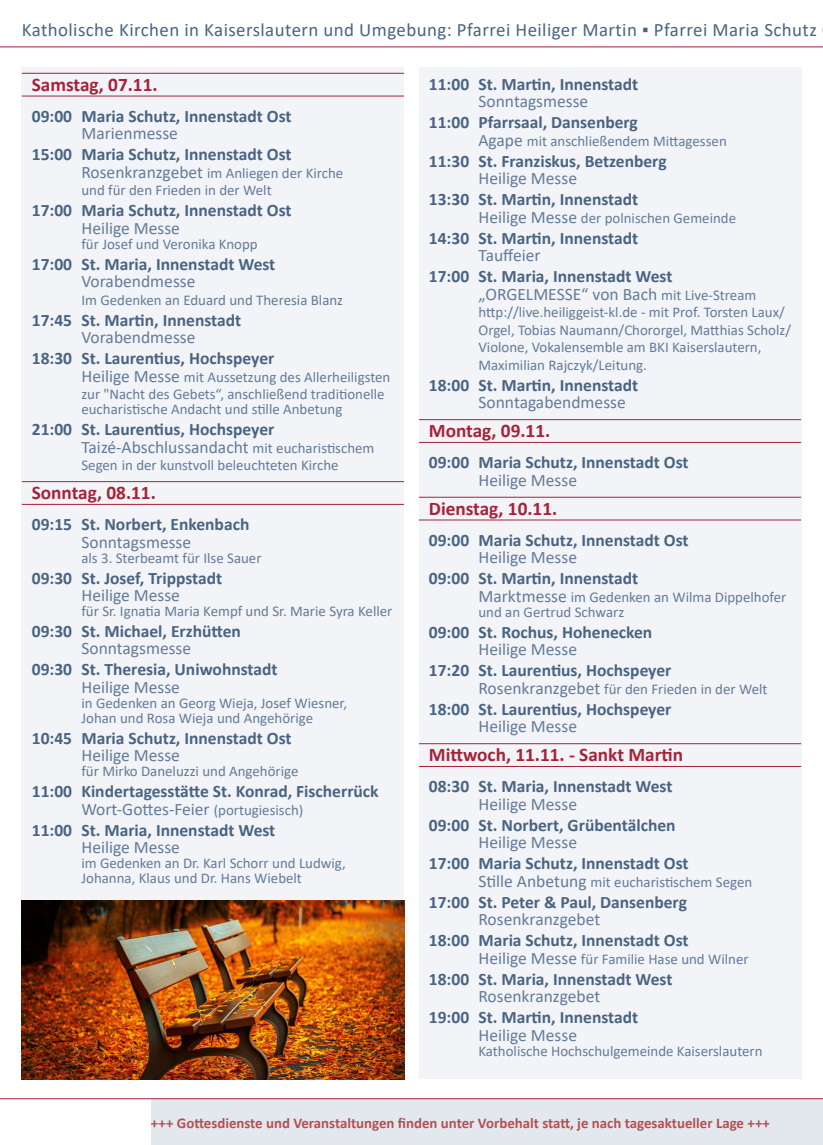
<style>
.page{position:relative;width:823px;height:1145px;background:#fff}
.page>*{position:absolute;margin:0;border:0;box-sizing:border-box;transform-origin:0 0}
.TagDatum{font:700 19.25px "Calibri";color:#a72239}
.t1{font:18.9px "Calibri";letter-spacing:.02em;color:#496483}
.Uhrzeit_Kirche{font:700 17.5px "Calibri";color:#496483}
.Messe{font:17.5px "Calibri";color:#647b99}
.Messe-2{font:14.88px/17.5px "Calibri";color:#647b99}
.Zusatztext{font:14.88px "Calibri";color:#647b99}
.t2{font:700 14.88px "Calibri";color:#b55052}
.s1{font-size:17.5px}
.s2{font-size:14.88px}
</style>
<div class="page">
<div style="left:22px;top:67px;width:382px;height:1011px;background:#f2f4f7"></div>
<div style="left:419px;top:67px;width:382px;height:1011px;background:#f2f4f7"></div>
<hr style="left:22px;top:73px;width:382px;height:1px;background:#a72239">
<hr style="left:22px;top:96px;width:382px;height:1px;background:#a72239">
<hr style="left:22px;top:481px;width:382px;height:1px;background:#a72239">
<hr style="left:22px;top:504px;width:382px;height:1px;background:#a72239">
<hr style="left:419px;top:419px;width:382px;height:1px;background:#a72239">
<hr style="left:419px;top:442px;width:382px;height:1px;background:#a72239">
<hr style="left:419px;top:497px;width:382px;height:1px;background:#a72239">
<hr style="left:419px;top:520px;width:382px;height:1px;background:#a72239">
<hr style="left:419px;top:743px;width:382px;height:1px;background:#a72239">
<hr style="left:419px;top:766px;width:382px;height:1px;background:#a72239">
<hr style="left:0;top:47px;width:823px;height:1px;background:#a72239">
<div style="left:151px;top:1099px;width:672px;height:46px;background:#e3e8ef"></div>
<hr style="left:0;top:1098px;width:823px;height:1px;background:#a72239">
<img style="left:22px;top:901px;width:382px;height:178px">
<p class="t1" style="left:22px;top:17px;width:796px">Katholische Kirchen in Kaiserslautern und Umgebung: Pfarrei Heiliger Martin ▪ Pfarrei Maria Schutz</p>
<p class="TagDatum" style="left:32px;top:71px;width:127px">Samstag, 07.11.</p>
<p class="Uhrzeit_Kirche" style="left:32px;top:104px;width:261px">09:00 Maria Schutz, Innenstadt Ost</p>
<p class="Messe" style="left:81px;top:121px;width:98px">Marienmesse</p>
<p class="Uhrzeit_Kirche" style="left:32px;top:142px;width:261px">15:00 Maria Schutz, Innenstadt Ost</p>
<p class="Messe-2" style="left:81px;top:164px;width:263px"><span class="s1">Rosenkranzgebet</span> im Anliegen der Kirche</p>
<p class="Messe-2" style="left:81px;top:181px;width:192px">und für den Frieden in der Welt</p>
<p class="Uhrzeit_Kirche" style="left:32px;top:198px;width:261px">17:00 Maria Schutz, Innenstadt Ost</p>
<p class="Messe" style="left:81px;top:216px;width:100px">Heilige Messe</p>
<p class="Messe-2" style="left:81px;top:235px;width:178px">für Josef und Veronika Knopp</p>
<p class="Uhrzeit_Kirche" style="left:32px;top:251px;width:245px">17:00 St. Maria, Innenstadt West</p>
<p class="Messe" style="left:81px;top:269px;width:115px">Vorabendmesse</p>
<p class="Zusatztext" style="left:81px;top:289px;width:263px">Im Gedenken an Eduard und Theresia Blanz</p>
<p class="Uhrzeit_Kirche" style="left:32px;top:307px;width:211px">17:45 St. Martin, Innenstadt</p>
<p class="Messe" style="left:81px;top:325px;width:115px">Vorabendmesse</p>
<p class="Uhrzeit_Kirche" style="left:32px;top:346px;width:244px">18:30 St. Laurentius, Hochspeyer</p>
<p class="Messe-2" style="left:81px;top:368px;width:310px"><span class="s1">Heilige Messe</span> mit Aussetzung des Allerheiligsten zur "Nacht des Gebets“, anschließend traditionelle</p>
<p class="Messe-2" style="left:81px;top:400px;width:262px">eucharistische Andacht und stille Anbetung</p>
<p class="Uhrzeit_Kirche" style="left:32px;top:417px;width:244px">21:00 St. Laurentius, Hochspeyer</p>
<p class="Messe" style="left:81px;top:435px;width:294px">Taizé-Abschlussandacht <span class="s2">mit eucharistischem</span></p>
<p class="Messe-2" style="left:81px;top:456px;width:259px">Segen in der kunstvoll beleuchteten Kirche</p>
<p class="TagDatum" style="left:32px;top:479px;width:125px">Sonntag, 08.11.</p>
<p class="Uhrzeit_Kirche" style="left:32px;top:512px;width:219px">09:15 St. Norbert, Enkenbach</p>
<p class="Messe" style="left:81px;top:530px;width:111px">Sonntagsmesse</p>
<p class="Zusatztext" style="left:81px;top:547px;width:182px">als 3. Sterbeamt für Ilse Sauer</p>
<p class="Uhrzeit_Kirche" style="left:32px;top:565px;width:192px">09:30 St. Josef, Trippstadt</p>
<p class="Messe" style="left:81px;top:583px;width:100px">Heilige Messe</p>
<p class="Zusatztext" style="left:81px;top:601px;width:312px">für Sr. Ignatia Maria Kempf und Sr. Marie Syra Keller</p>
<p class="Uhrzeit_Kirche" style="left:32px;top:619px;width:211px">09:30 St. Michael, Erzhütten</p>
<p class="Messe" style="left:81px;top:636px;width:111px">Sonntagsmesse</p>
<p class="Uhrzeit_Kirche" style="left:32px;top:657px;width:247px">09:30 St. Theresia, Uniwohnstadt</p>
<p class="Messe" style="left:81px;top:675px;width:100px">Heilige Messe</p>
<p class="Zusatztext" style="left:81px;top:692px;width:267px">in Gedenken an Georg Wieja, Josef Wiesner,</p>
<p class="Zusatztext" style="left:81px;top:707px;width:233px">Johan und Rosa Wieja und Angehörige</p>
<p class="Uhrzeit_Kirche" style="left:32px;top:725px;width:261px">10:45 Maria Schutz, Innenstadt Ost</p>
<p class="Messe" style="left:81px;top:743px;width:100px">Heilige Messe</p>
<p class="Zusatztext" style="left:81px;top:761px;width:218px">für Mirko Daneluzzi und Angehörige</p>
<p class="Uhrzeit_Kirche" style="left:32px;top:779px;width:348px">11:00 Kindertagesstätte St. Konrad, Fischerrück</p>
<p class="Messe" style="left:81px;top:797px;width:223px">Wort-Gottes-Feier <span class="s2">(portugiesisch)</span></p>
<p class="Uhrzeit_Kirche" style="left:32px;top:817px;width:245px">11:00 St. Maria, Innenstadt West</p>
<p class="Messe" style="left:81px;top:835px;width:100px">Heilige Messe</p>
<p class="Zusatztext" style="left:81px;top:853px;width:266px">im Gedenken an Dr. Karl Schorr und Ludwig,</p>
<p class="Zusatztext" style="left:81px;top:867px;width:222px">Johanna, Klaus und Dr. Hans Wiebelt</p>
<p class="Uhrzeit_Kirche" style="left:429px;top:71px;width:211px">11:00 St. Martin, Innenstadt</p>
<p class="Messe" style="left:478px;top:89px;width:111px">Sonntagsmesse</p>
<p class="Uhrzeit_Kirche" style="left:429px;top:110px;width:210px">11:00 Pfarrsaal, Dansenberg</p>
<p class="Messe-2" style="left:478px;top:131px;width:250px"><span class="s1">Agape</span> mit anschließendem Mittagessen</p>
<p class="Uhrzeit_Kirche" style="left:429px;top:148px;width:239px">11:30 St. Franziskus, Betzenberg</p>
<p class="Messe" style="left:478px;top:166px;width:100px">Heilige Messe</p>
<p class="Uhrzeit_Kirche" style="left:429px;top:187px;width:211px">13:30 St. Martin, Innenstadt</p>
<p class="Messe-2" style="left:478px;top:208px;width:259px"><span class="s1">Heilige Messe</span> der polnischen Gemeinde</p>
<p class="Uhrzeit_Kirche" style="left:429px;top:225px;width:211px">14:30 St. Martin, Innenstadt</p>
<p class="Messe" style="left:478px;top:243px;width:64px">Tauffeier</p>
<p class="Uhrzeit_Kirche" style="left:429px;top:264px;width:245px">17:00 St. Maria, Innenstadt West</p>
<p class="Messe" style="left:478px;top:282px;width:279px">„ORGELMESSE“ von Bach <span class="s2">mit Live-Stream</span></p>
<p class="Messe-2" style="left:478px;top:303px;width:314px">http://live.heiliggeist-kl.de - mit Prof. Torsten Laux/ Orgel, Tobias Naumann/Chororgel, Matthias Scholz/ Violone, Vokalensemble am BKI Kaiserslautern, Maximilian Rajczyk/Leitung.</p>
<p class="Uhrzeit_Kirche" style="left:429px;top:372px;width:211px">18:00 St. Martin, Innenstadt</p>
<p class="Messe" style="left:478px;top:390px;width:149px">Sonntagabendmesse</p>
<p class="TagDatum" style="left:429px;top:417px;width:123px">Montag, 09.11.</p>
<p class="Uhrzeit_Kirche" style="left:429px;top:450px;width:261px">09:00 Maria Schutz, Innenstadt Ost</p>
<p class="Messe" style="left:478px;top:468px;width:100px">Heilige Messe</p>
<p class="TagDatum" style="left:429px;top:495px;width:130px">Dienstag, 10.11.</p>
<p class="Uhrzeit_Kirche" style="left:429px;top:528px;width:261px">09:00 Maria Schutz, Innenstadt Ost</p>
<p class="Messe" style="left:478px;top:545px;width:100px">Heilige Messe</p>
<p class="Uhrzeit_Kirche" style="left:429px;top:566px;width:211px">09:00 St. Martin, Innenstadt</p>
<p class="Messe-2" style="left:478px;top:589px;width:309px;line-height:14.9px"><span class="s1">Marktmesse</span> im Gedenken an Wilma Dippelhofer und an Gertrud Schwarz</p>
<p class="Uhrzeit_Kirche" style="left:429px;top:619px;width:225px">09:00 St. Rochus, Hohenecken</p>
<p class="Messe" style="left:478px;top:637px;width:100px">Heilige Messe</p>
<p class="Uhrzeit_Kirche" style="left:429px;top:658px;width:244px">17:20 St. Laurentius, Hochspeyer</p>
<p class="Messe-2" style="left:478px;top:680px;width:290px"><span class="s1">Rosenkranzgebet</span> für den Frieden in der Welt</p>
<p class="Uhrzeit_Kirche" style="left:429px;top:696px;width:244px">18:00 St. Laurentius, Hochspeyer</p>
<p class="Messe" style="left:478px;top:714px;width:100px">Heilige Messe</p>
<p class="TagDatum" style="left:429px;top:741px;width:256px">Mittwoch, 11.11. - Sankt Martin</p>
<p class="Uhrzeit_Kirche" style="left:429px;top:774px;width:245px">08:30 St. Maria, Innenstadt West</p>
<p class="Messe" style="left:478px;top:792px;width:100px">Heilige Messe</p>
<p class="Uhrzeit_Kirche" style="left:429px;top:813px;width:248px">09:00 St. Norbert, Grübentälchen</p>
<p class="Messe" style="left:478px;top:830px;width:100px">Heilige Messe</p>
<p class="Uhrzeit_Kirche" style="left:429px;top:851px;width:261px">17:00 Maria Schutz, Innenstadt Ost</p>
<p class="Messe-2" style="left:478px;top:873px;width:275px"><span class="s1">Stille Anbetung</span> mit eucharistischem Segen</p>
<p class="Uhrzeit_Kirche" style="left:429px;top:890px;width:259px">17:00 St. Peter &amp; Paul, Dansenberg</p>
<p class="Messe" style="left:478px;top:907px;width:123px">Rosenkranzgebet</p>
<p class="Uhrzeit_Kirche" style="left:429px;top:928px;width:261px">18:00 Maria Schutz, Innenstadt Ost</p>
<p class="Messe-2" style="left:478px;top:950px;width:272px"><span class="s1">Heilige Messe</span> für Familie Hase und Wilner</p>
<p class="Uhrzeit_Kirche" style="left:429px;top:967px;width:245px">18:00 St. Maria, Innenstadt West</p>
<p class="Messe" style="left:478px;top:984px;width:123px">Rosenkranzgebet</p>
<p class="Uhrzeit_Kirche" style="left:429px;top:1005px;width:211px">19:00 St. Martin, Innenstadt</p>
<p class="Messe" style="left:478px;top:1023px;width:100px">Heilige Messe</p>
<p class="Zusatztext" style="left:478px;top:1040px;width:285px">Katholische Hochschulgemeinde Kaiserslautern</p>
<p class="t2" style="left:151px;top:1113px;width:620px">+++ Gottesdienste und Veranstaltungen finden unter Vorbehalt statt, je nach tagesaktueller Lage +++</p>
</div>
